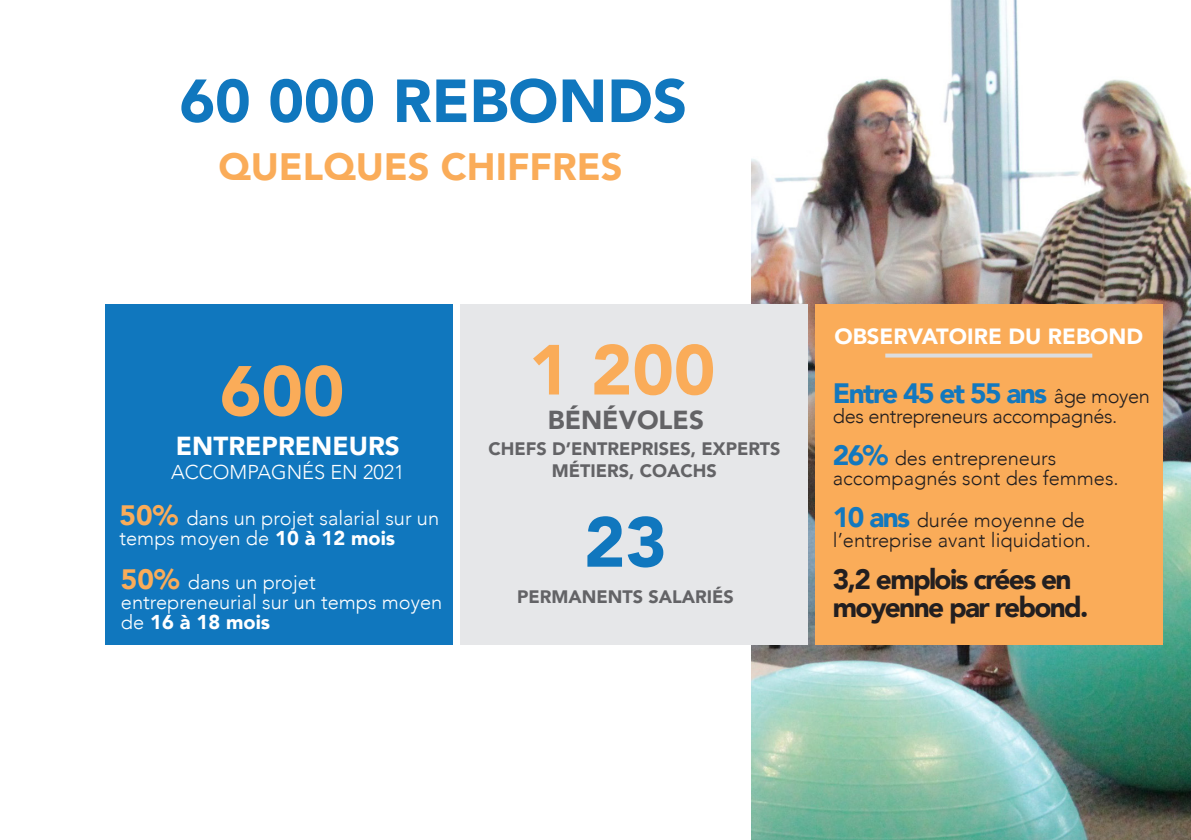
<style>
.page{position:relative;width:1191px;height:840px;background:#fff}
.page>*{position:absolute;margin:0;border:0;box-sizing:border-box;transform-origin:0 0}
.t1{font:900 70px "Avenir";color:#faac59}
.t2{font:900 70px "Avenir";color:#1077be}
.t3{font:900 60px "Avenir";color:#1077be}
.t4{font:900 38px "Avenir";color:#faac59}
.t5{font:900 28px/28px "Avenir";letter-spacing:-.06em;color:#231f20}
.t6{font:900 28px "Avenir";letter-spacing:-.06em;color:#1378be}
.t7{font:900 26px "Avenir";color:#fff}
.t8{font:900 26px "Avenir";color:#636366}
.t9{font:900 22px "Avenir";color:#fff}
.t10{font:300 20px/20px "Avenir";color:#fff}
.t11{font:300 20px "Avenir";color:#231f20}
.t12{font:300 20px "Avenir";letter-spacing:-.02em;color:#231f20}
.t13{font:900 18px/21.6px "Avenir";color:#636366;text-align:center}
.s1{font-weight:900;font-size:28px;color:#faac59}
.s2{font-weight:900}
.s3{font-weight:300;font-size:20px;color:#231f20}
.s4{font-weight:900;font-size:28px;color:#1378be}
</style>
<div class="page">
<img style="left:752px;top:0;width:439px;height:839px">
<div style="left:105px;top:304px;width:348px;height:340px;background:#1077be"></div>
<div style="left:460px;top:304px;width:348px;height:340px;background:#e6e7e9"></div>
<div style="left:815px;top:304px;width:347px;height:340px;background:#faac59"></div>
<svg style="left:885px;top:353px;width:207px;height:4px"></svg>
<p class="t3" style="left:180px;top:50px;width:509px">60 000 REBONDS</p>
<p class="t4" style="left:218px;top:134px;width:405px">QUELQUES CHIFFRES</p>
<p class="t1" style="left:220px;top:331px;width:126px">600</p>
<p class="t7" style="left:176px;top:423px;width:225px">ENTREPRENEURS</p>
<p class="t10" style="left:171px;top:461px;width:235px">ACCOMPAGNÉS EN 2021</p>
<p class="t10" style="left:119px;top:507px;width:321px"><span class="s1">50%</span> dans un projet salarial sur un temps moyen de <span class="s2">10 à 12 mois</span></p>
<p class="t10" style="left:121px;top:571px;width:323px"><span class="s1">50%</span> dans un projet entrepreneurial sur un temps moyen de <span class="s2">16 à 18 mois</span></p>
<p class="t1" style="left:529px;top:310px;width:188px">1 200</p>
<p class="t8" style="left:548px;top:397px;width:158px">BÉNÉVOLES</p>
<p class="t13" style="left:488px;top:437px;width:294px">CHEFS D’ENTREPRISES, EXPERTS<br>MÉTIERS, COACHS</p>
<p class="t2" style="left:584px;top:482px;width:84px">23</p>
<p class="t13" style="left:517px;top:585px;width:218px">PERMANENTS SALARIÉS</p>
<p class="t9" style="left:834px;top:318px;width:310px">OBSERVATOIRE DU REBOND</p>
<p class="t6" style="left:833px;top:368px;width:318px">Entre 45 et 55 ans <span class="s3">âge moyen</span></p>
<p class="t12" style="left:833px;top:403px;width:286px">des entrepreneurs accompagnés.</p>
<p class="t11" style="left:833px;top:446px;width:225px"><span class="s4">26%</span> des entrepreneurs</p>
<p class="t11" style="left:833px;top:466px;width:287px">accompagnés sont des femmes.</p>
<p class="t11" style="left:833px;top:508px;width:253px"><span class="s4">10 ans</span> durée moyenne de</p>
<p class="t11" style="left:833px;top:528px;width:259px">l’entreprise avant liquidation.</p>
<p class="t5" style="left:833px;top:563px;width:257px">3,2 emplois crées en moyenne par rebond.</p>
</div>
